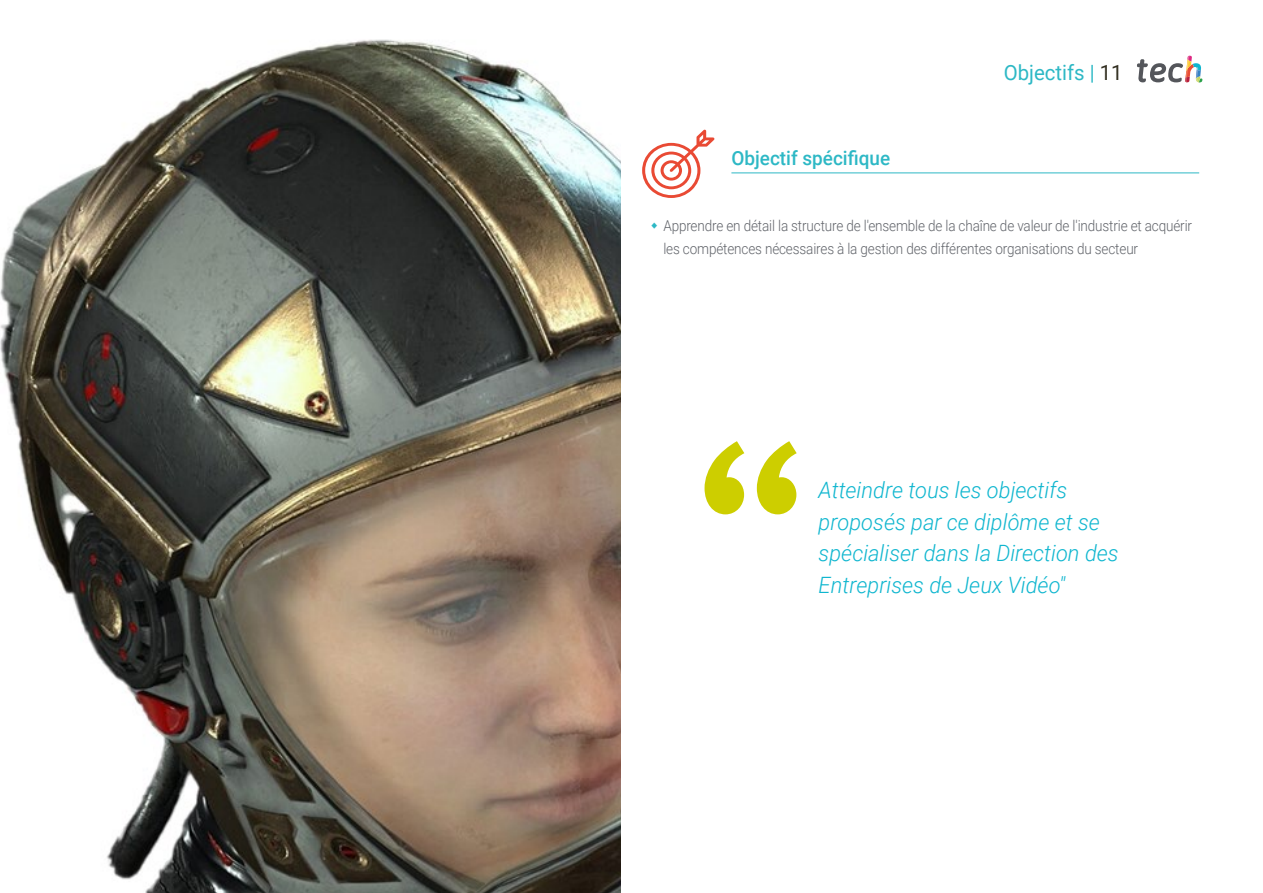
<style>
.page{position:relative;width:1263px;height:893px;background:#fff}
.page>*{position:absolute;margin:0;border:0;box-sizing:border-box;transform-origin:0 0}
.t1{font:italic 300 22.5px/31.5px "Roboto";color:#0fb6cf}
.t2{font:21px "Roboto";color:#2db8c5}
.t3{font:500 19.5px "Roboto";color:#2db8c5}
.t4{font:300 15px/22.5px "Roboto";letter-spacing:-.01em;color:#61646a;scale:.9 1}
.s1{color:#312e20}
</style>
<div class="page">
<hr style="left:731px;top:173px;width:468px;height:1px;background:#2db8c5">
<svg style="left:642px;top:130px;width:72px;height:68px"></svg>
<img style="left:0;top:39px;width:621px;height:854px">
<svg style="left:1137px;top:56px;width:65px;height:27px"></svg>
<svg style="left:704px;top:441px;width:93px;height:73px"></svg>
<h3 class="t3" style="left:731px;top:145px;width:160px">Objectif spécifique</h3>
<h2 class="t2" style="left:1004px;top:57px;width:120px">Objectifs | <span class="s1">11</span></h2>
<p class="t4" style="left:663px;top:214px;width:589px">Apprendre en détail la structure de l'ensemble de la chaîne de valeur de l'industrie et acquérir les compétences nécessaires à la gestion des différentes organisations du secteur</p>
<h1 class="t1" style="left:819px;top:474px;width:302px">Atteindre tous les objectifs proposés par ce diplôme et se spécialiser dans la Direction des<br>Entreprises de Jeux Vidéo"</h1>
</div>
